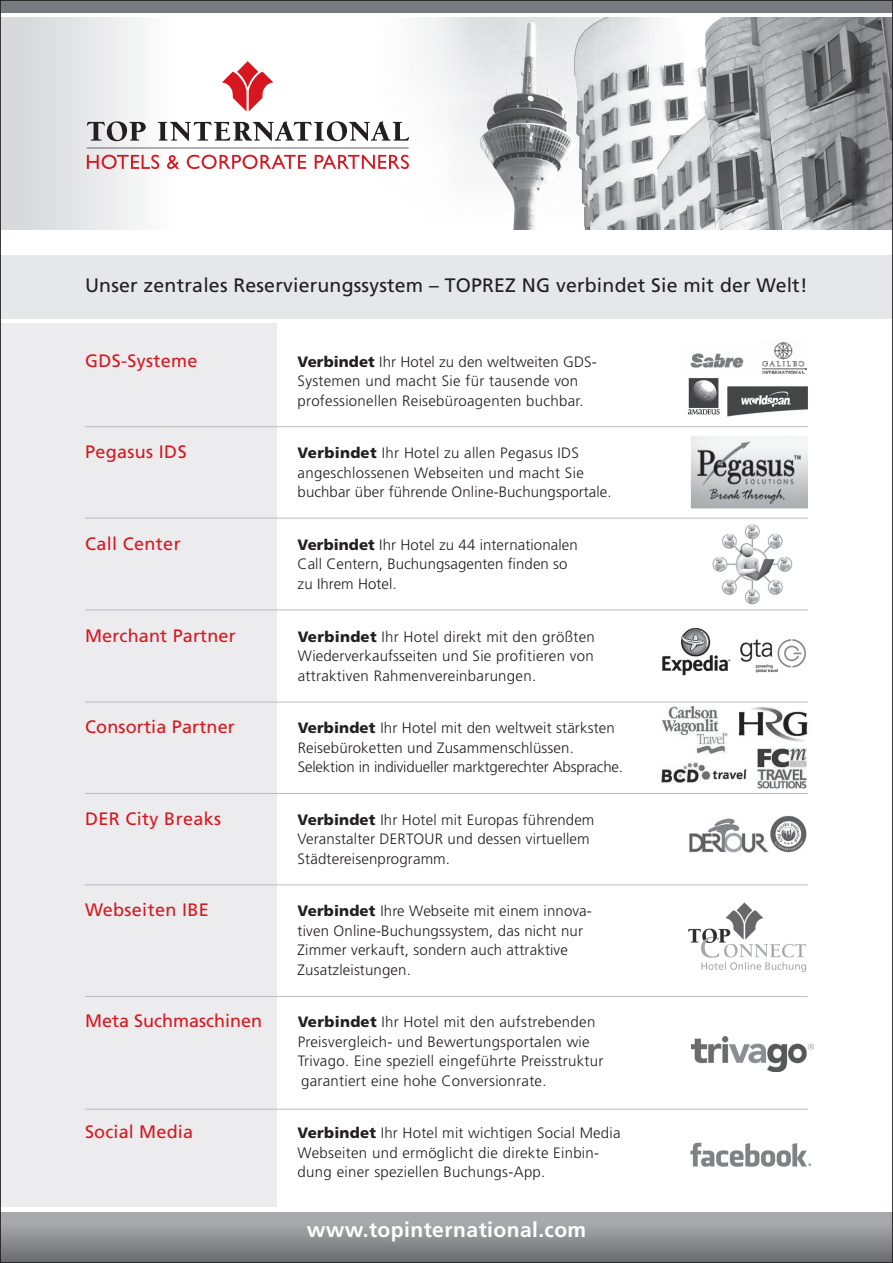
<style>
.page{position:relative;width:893px;height:1263px;background:#fff}
.page>*{position:absolute;margin:0;border:0;box-sizing:border-box;transform-origin:0 0}
.t1{font:700 21px "Frutiger";letter-spacing:.02em;color:#fff}
.t2{font:19.5px "Frutiger";letter-spacing:.01em;color:#231f20}
.t3{font:18px "Frutiger";letter-spacing:.01em;color:#d7171f}
.t4{font:300 15px/19.5px "Frutiger";letter-spacing:.01em;color:#231f20}
.s1{font-weight:900}
</style>
<div class="page">
<div style="left:0;top:323px;width:276px;height:897px;background:#ececee"></div>
<div style="left:0;top:1212px;width:893px;height:51px;background:linear-gradient(to bottom,#b4b5b9,#6b6c6f)"></div>
<div style="left:0;top:255px;width:893px;height:64px;background:#e6e7e9"></div>
<hr style="left:0;top:1208px;width:893px;height:4px;background:#fff">
<div style="left:0;top:17px;width:177px;height:213px;background:linear-gradient(to right,#d3d4d7,#fcfcfd)"></div>
<div style="left:0;top:0;width:893px;height:13px;background:#787a7d"></div>
<img style="left:316px;top:17px;width:575px;height:213px">
<svg style="left:87px;top:121px;width:59px;height:20px"></svg>
<svg style="left:158px;top:121px;width:251px;height:20px"></svg>
<hr style="left:87px;top:148px;width:321px;height:1px;background:#231f20">
<svg style="left:222px;top:61px;width:51px;height:51px"></svg>
<svg style="left:87px;top:155px;width:72px;height:14px"></svg>
<svg style="left:167px;top:155px;width:12px;height:14px"></svg>
<svg style="left:187px;top:155px;width:119px;height:14px"></svg>
<svg style="left:315px;top:155px;width:94px;height:14px"></svg>
<img style="left:690px;top:436px;width:118px;height:73px">
<img style="left:689px;top:815px;width:118px;height:38px">
<img style="left:690px;top:1142px;width:122px;height:25px">
<img style="left:687px;top:378px;width:121px;height:39px">
<img style="left:690px;top:342px;width:117px;height:32px">
<img style="left:662px;top:707px;width:66px;height:47px">
<hr style="left:85px;top:426px;width:723px;height:1px;background:#bcbdc0">
<hr style="left:85px;top:518px;width:723px;height:1px;background:#bcbdc0">
<hr style="left:85px;top:609px;width:723px;height:1px;background:#bcbdc0">
<hr style="left:85px;top:702px;width:723px;height:1px;background:#bcbdc0">
<hr style="left:85px;top:884px;width:723px;height:1px;background:#bcbdc0">
<hr style="left:85px;top:996px;width:723px;height:1px;background:#bcbdc0">
<hr style="left:85px;top:1109px;width:723px;height:1px;background:#bcbdc0">
<img style="left:689px;top:902px;width:118px;height:70px">
<hr style="left:85px;top:793px;width:723px;height:1px;background:#bcbdc0">
<img style="left:712px;top:524px;width:81px;height:81px">
<img style="left:691px;top:1036px;width:123px;height:35px">
<img style="left:661px;top:762px;width:86px;height:21px">
<img style="left:662px;top:627px;width:69px;height:49px">
<img style="left:740px;top:639px;width:66px;height:34px">
<img style="left:740px;top:707px;width:68px;height:35px">
<img style="left:758px;top:748px;width:48px;height:40px">
<h2 class="t2" style="left:85px;top:273px;width:724px">Unser zentrales Reservierungssystem – TOPREZ NG verbindet Sie mit der Welt!</h2>
<p class="t3" style="left:85px;top:350px;width:114px">GDS-Systeme</p>
<p class="t4" style="left:298px;top:352px;width:300px"><span class="s1">Verbindet</span> Ihr Hotel zu den weltweiten GDS-<br>Systemen und macht Sie für tausende von professionellen Reisebüroagenten buchbar.</p>
<p class="t3" style="left:85px;top:442px;width:103px">Pegasus IDS</p>
<p class="t4" style="left:298px;top:443px;width:315px"><span class="s1">Verbindet</span> Ihr Hotel zu allen Pegasus IDS angeschlossenen Webseiten und macht Sie buchbar über führende Online-Buchungsportale.</p>
<p class="t3" style="left:85px;top:533px;width:97px">Call Center</p>
<p class="t4" style="left:298px;top:535px;width:282px"><span class="s1">Verbindet</span> Ihr Hotel zu 44 internationalen<br>Call Centern, Buchungsagenten finden so zu Ihrem Hotel.</p>
<p class="t3" style="left:85px;top:625px;width:152px">Merchant Partner</p>
<p class="t4" style="left:298px;top:626px;width:299px;text-align:justify"><span class="s1">Verbindet</span> Ihr Hotel direkt mit den größten Wiederverkaufsseiten und Sie profitieren von attraktiven Rahmenvereinbarungen.</p>
<p class="t3" style="left:85px;top:716px;width:151px">Consortia Partner</p>
<p class="t4" style="left:298px;top:718px;width:327px"><span class="s1">Verbindet</span> Ihr Hotel mit den weltweit stärksten<br>Reisebüroketten und Zusammenschlüssen.<br>Selektion in individueller marktgerechter Absprache.</p>
<p class="t3" style="left:85px;top:808px;width:138px">DER City Breaks</p>
<p class="t4" style="left:298px;top:809px;width:298px"><span class="s1">Verbindet</span> Ihr Hotel mit Europas führendem<br>Veranstalter DERTOUR und dessen virtuellem<br>Städtereisenprogramm.</p>
<p class="t3" style="left:85px;top:899px;width:125px">Webseiten IBE</p>
<p class="t4" style="left:298px;top:901px;width:296px"><span class="s1">Verbindet</span> Ihre Webseite mit einem innova&shy;tiven Online-Buchungssystem, das nicht nur Zimmer verkauft, sondern auch attraktive Zusatzleistungen.</p>
<p class="t3" style="left:85px;top:1010px;width:179px">Meta Suchmaschinen</p>
<p class="t4" style="left:298px;top:1012px;width:307px"><span class="s1">Verbindet</span> Ihr Hotel mit den aufstrebenden Preisvergleich- und Bewertungsportalen wie Trivago. Eine speziell eingeführte Preisstruktur garantiert eine hohe Conversionrate.</p>
<p class="t3" style="left:85px;top:1121px;width:110px">Social Media</p>
<p class="t4" style="left:298px;top:1123px;width:324px"><span class="s1">Verbindet</span> Ihr Hotel mit wichtigen Social Media<br>Webseiten und ermöglicht die direkte Einbin&shy;dung einer speziellen Buchungs-App.</p>
<h1 class="t1" style="left:307px;top:1217px;width:281px">www.topinternational.com</h1>
</div>
